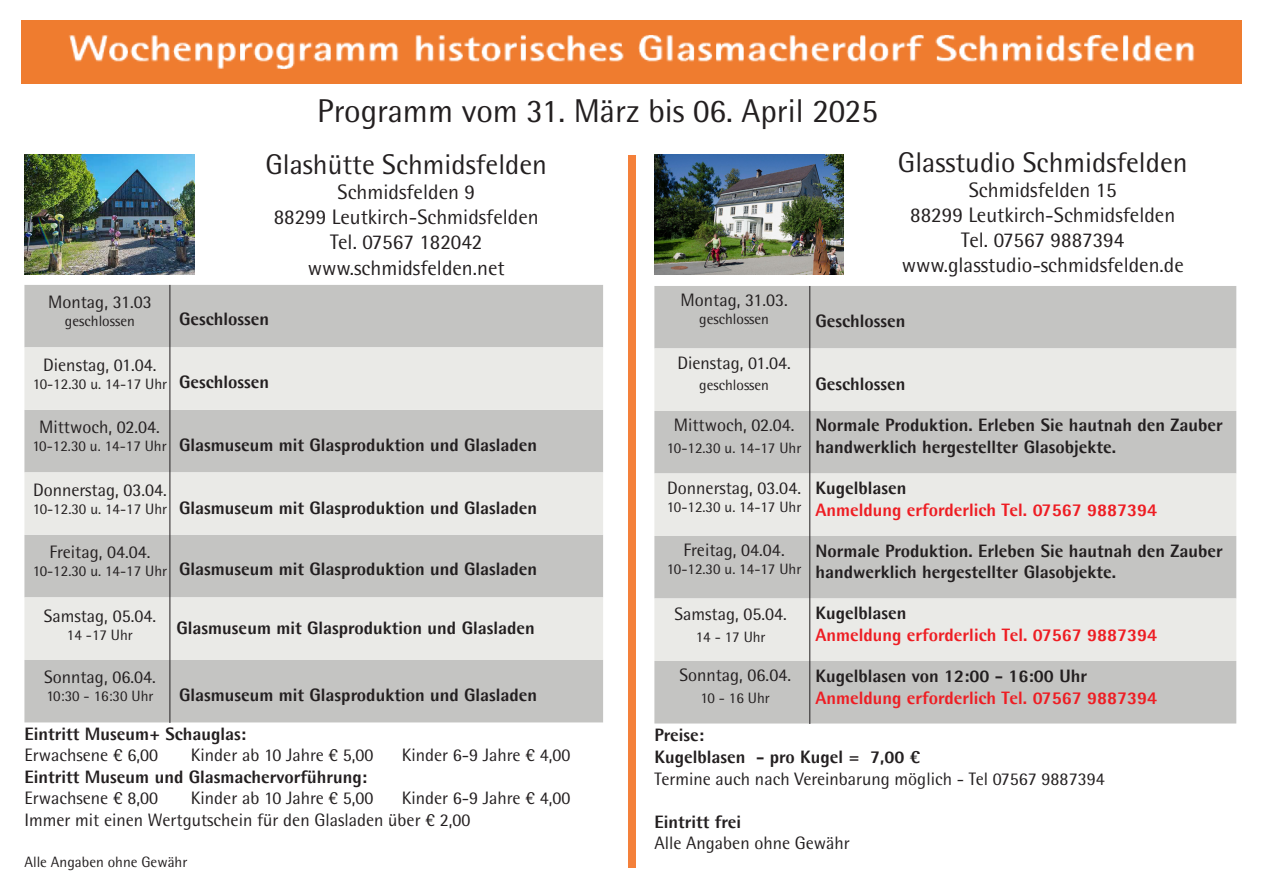
<style>
.page{position:relative;width:1263px;height:893px;background:#fff}
.page>*{position:absolute;margin:0;border:0;box-sizing:border-box;transform-origin:0 0}
.t1{font:33px "Agfa Rotis Semisans";color:#231f20}
.t2{font:28.5px "Agfa Rotis Semisans";color:#231f20}
.t3{font:21px "Agfa Rotis Semisans";color:#231f20}
.t4{font:800 18px/21.6px "Agfa Rotis Semisans";color:#231f20}
.t5{font:18px "Agfa Rotis Semisans";color:#231f20}
.t6{font:800 18px "Agfa Rotis Semisans";color:#ee1d23}
.t7{font:15px "Agfa Rotis Semisans";color:#231f20}
.s1{font-weight:400}
</style>
<div class="page">
<img style="left:22px;top:21px;width:1219px;height:63px">
<img style="left:654px;top:155px;width:189px;height:119px">
<img style="left:24px;top:154px;width:170px;height:120px">
<div style="left:628px;top:155px;width:7px;height:713px;background:#f4803a"></div>
<div style="left:654px;top:286px;width:582px;height:437px;background:#c4c4c2"></div>
<svg style="left:654px;top:348px;width:582px;height:313px;background:#dadad8"></svg>
<hr style="left:809px;top:286px;width:1px;height:438px;background:#231f20">
<div style="left:24px;top:285px;width:579px;height:437px;background:#c4c4c2"></div>
<svg style="left:24px;top:347px;width:579px;height:313px;background:#dadad8"></svg>
<hr style="left:170px;top:285px;width:1px;height:438px;background:#231f20">
<p class="t5" style="left:48px;top:291px;width:105px">Montag, 31.03</p>
<p class="t7" style="left:65px;top:312px;width:71px">geschlossen</p>
<p class="t5" style="left:43px;top:354px;width:115px">Dienstag, 01.04.</p>
<p class="t7" style="left:33px;top:375px;width:136px">10-12.30 u. 14-17 Uhr</p>
<p class="t1" style="left:317px;top:91px;width:562px">Programm vom 31. März bis 06. April 2025</p>
<p class="t2" style="left:265px;top:147px;width:283px">Glashütte Schmidsfelden</p>
<p class="t3" style="left:338px;top:180px;width:139px">Schmidsfelden 9</p>
<p class="t3" style="left:274px;top:205px;width:267px">88299 Leutkirch-Schmidsfelden</p>
<p class="t3" style="left:330px;top:230px;width:154px">Tel. 07567 182042</p>
<p class="t3" style="left:308px;top:255px;width:198px">www.schmidsfelden.net</p>
<p class="t5" style="left:680px;top:289px;width:109px">Montag, 31.03.</p>
<p class="t2" style="left:898px;top:145px;width:291px">Glasstudio Schmidsfelden</p>
<p class="t3" style="left:969px;top:177px;width:149px">Schmidsfelden 15</p>
<p class="t3" style="left:910px;top:202px;width:267px">88299 Leutkirch-Schmidsfelden</p>
<p class="t3" style="left:961px;top:228px;width:164px">Tel. 07567 9887394</p>
<p class="t3" style="left:902px;top:253px;width:284px">www.glasstudio-schmidsfelden.de</p>
<p class="t4" style="left:179px;top:308px;width:92px">Geschlossen</p>
<p class="t7" style="left:699px;top:310px;width:71px">geschlossen</p>
<p class="t4" style="left:815px;top:310px;width:92px">Geschlossen</p>
<p class="t4" style="left:179px;top:371px;width:92px">Geschlossen</p>
<p class="t5" style="left:677px;top:352px;width:115px">Dienstag, 01.04.</p>
<p class="t7" style="left:699px;top:376px;width:71px">geschlossen</p>
<p class="t4" style="left:815px;top:373px;width:92px">Geschlossen</p>
<p class="t5" style="left:39px;top:417px;width:122px">Mittwoch, 02.04.</p>
<p class="t7" style="left:32px;top:437px;width:136px">10-12.30 u. 14-17 Uhr</p>
<p class="t4" style="left:179px;top:433px;width:360px">Glasmuseum mit Glasproduktion und Glasladen</p>
<p class="t5" style="left:674px;top:415px;width:122px">Mittwoch, 02.04.</p>
<p class="t7" style="left:667px;top:439px;width:136px">10-12.30 u. 14-17 Uhr</p>
<p class="t4" style="left:815px;top:414px;width:409px">Normale Produktion. Erleben Sie hautnah den Zauber handwerklich hergestellter Glasobjekte.</p>
<p class="t5" style="left:33px;top:479px;width:135px">Donnerstag, 03.04.</p>
<p class="t7" style="left:33px;top:500px;width:136px">10-12.30 u. 14-17 Uhr</p>
<p class="t4" style="left:179px;top:496px;width:360px">Glasmuseum mit Glasproduktion und Glasladen</p>
<p class="t5" style="left:667px;top:477px;width:135px">Donnerstag, 03.04.</p>
<p class="t7" style="left:667px;top:498px;width:136px">10-12.30 u. 14-17 Uhr</p>
<p class="t4" style="left:815px;top:477px;width:93px">Kugelblasen</p>
<p class="t6" style="left:815px;top:498px;width:343px">Anmeldung erforderlich Tel. 07567 9887394</p>
<p class="t5" style="left:49px;top:541px;width:103px">Freitag, 04.04.</p>
<p class="t7" style="left:33px;top:562px;width:136px">10-12.30 u. 14-17 Uhr</p>
<p class="t4" style="left:179px;top:558px;width:360px">Glasmuseum mit Glasproduktion und Glasladen</p>
<p class="t5" style="left:684px;top:539px;width:103px">Freitag, 04.04.</p>
<p class="t7" style="left:667px;top:560px;width:136px">10-12.30 u. 14-17 Uhr</p>
<p class="t4" style="left:815px;top:539px;width:409px">Normale Produktion. Erleben Sie hautnah den Zauber handwerklich hergestellter Glasobjekte.</p>
<p class="t5" style="left:44px;top:605px;width:114px">Samstag, 05.04.</p>
<p class="t7" style="left:67px;top:626px;width:67px">14 -17 Uhr</p>
<p class="t4" style="left:177px;top:616px;width:360px">Glasmuseum mit Glasproduktion und Glasladen</p>
<p class="t5" style="left:44px;top:666px;width:113px">Sonntag, 06.04.</p>
<p class="t7" style="left:46px;top:687px;width:109px">10:30 - 16:30 Uhr</p>
<p class="t4" style="left:179px;top:683px;width:360px">Glasmuseum mit Glasproduktion und Glasladen</p>
<p class="t5" style="left:674px;top:603px;width:114px">Samstag, 05.04.</p>
<p class="t7" style="left:696px;top:628px;width:71px">14 - 17 Uhr</p>
<p class="t5" style="left:679px;top:664px;width:113px">Sonntag, 06.04.</p>
<p class="t7" style="left:700px;top:689px;width:71px">10 - 16 Uhr</p>
<p class="t4" style="left:815px;top:602px;width:93px">Kugelblasen</p>
<p class="t6" style="left:815px;top:623px;width:343px">Anmeldung erforderlich Tel. 07567 9887394</p>
<p class="t4" style="left:815px;top:665px;width:273px">Kugelblasen von 12:00 - 16:00 Uhr</p>
<p class="t6" style="left:815px;top:686px;width:343px">Anmeldung erforderlich Tel. 07567 9887394</p>
<p class="t4" style="left:24px;top:722px;width:223px">Eintritt Museum+ Schauglas:<br><span class="s1">Erwachsene € 6,00</span></p>
<p class="t5" style="left:191px;top:744px;width:184px">Kinder ab 10 Jahre € 5,00</p>
<p class="t5" style="left:402px;top:744px;width:170px">Kinder 6-9 Jahre € 4,00</p>
<p class="t4" style="left:24px;top:765px;width:344px">Eintritt Museum und Glasmachervorführung:</p>
<p class="t5" style="left:24px;top:788px;width:135px">Erwachsene € 8,00</p>
<p class="t5" style="left:191px;top:788px;width:184px">Kinder ab 10 Jahre € 5,00</p>
<p class="t5" style="left:402px;top:788px;width:170px">Kinder 6-9 Jahre € 4,00</p>
<p class="t5" style="left:24px;top:809px;width:447px">Immer mit einen Wertgutschein für den Glasladen über € 2,00</p>
<p class="t7" style="left:24px;top:853px;width:164px">Alle Angaben ohne Gewähr</p>
<p class="t4" style="left:654px;top:724px;width:51px">Preise:</p>
<p class="t4" style="left:654px;top:746px;width:267px">Kugelblasen - pro Kugel = 7,00 €</p>
<p class="t5" style="left:654px;top:768px;width:452px">Termine auch nach Vereinbarung möglich - Tel 07567 9887394</p>
<p class="t4" style="left:654px;top:810px;width:88px">Eintritt frei</p>
<p class="t5" style="left:654px;top:833px;width:197px">Alle Angaben ohne Gewähr</p>
</div>
